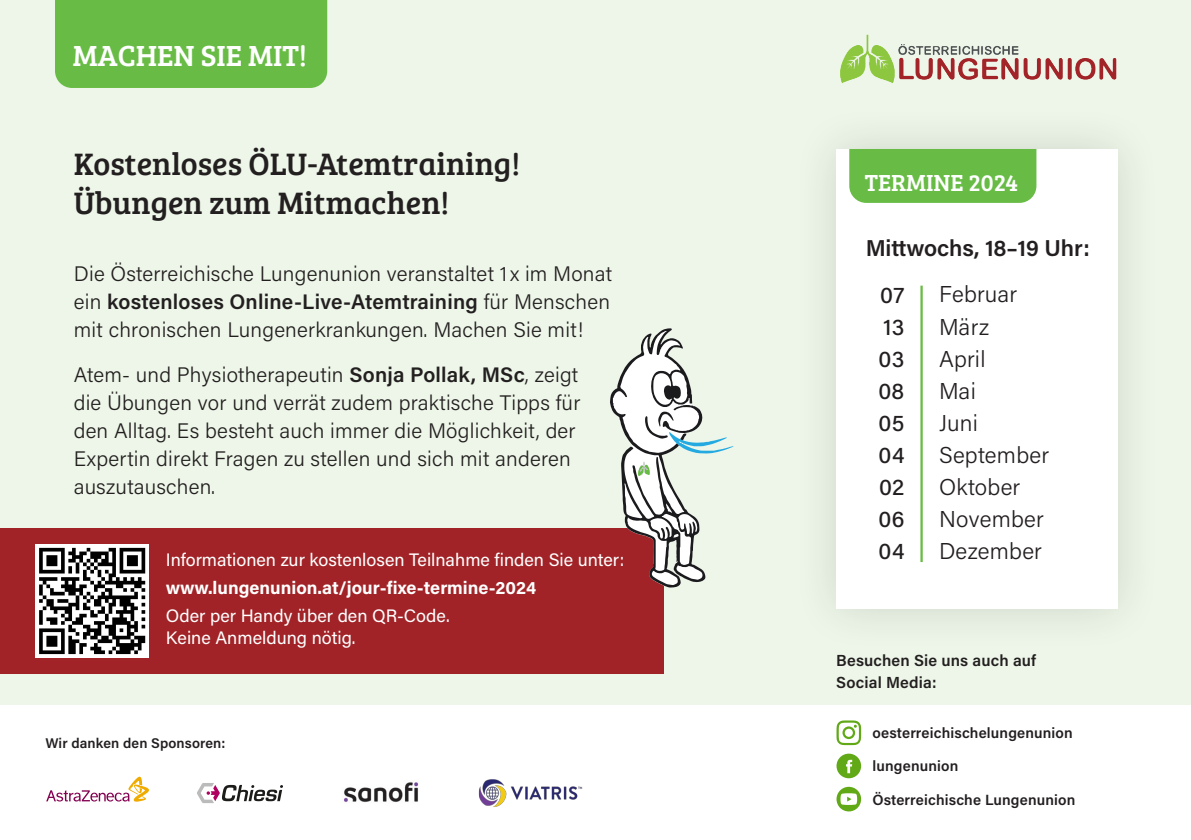
<style>
.page{position:relative;width:1191px;height:840px;background:#fff}
.page>*{position:absolute;margin:0;border:0;box-sizing:border-box;transform-origin:0 0}
.t1{font:32px/38.4px "Bree Serif";color:#231f20}
.t2{font:30px "Bree Serif";color:#fff}
.t3{font:24px "Bree Serif";color:#fff}
.t4{font:300 22.8px "Acumin Pro";letter-spacing:.01em;color:#231f20}
.t5{font:600 22.8px "Acumin Pro";letter-spacing:-.01em;color:#231f20}
.t6{font:500 22.8px "Acumin Pro";letter-spacing:.015em;color:#231f20}
.t7{font:300 21px/28px "Acumin Pro";letter-spacing:.01em;color:#231f20;text-align:justify}
.t8{font:18px/22px "Acumin Pro";color:#fff}
.t9{font:700 18px "Acumin Pro";color:#fff}
.t10{font:600 16px/22px "Acumin Pro";letter-spacing:.01em;color:#231f20}
.t11{font:600 14.8px "Acumin Pro";letter-spacing:.01em;color:#231f20}
.t12{font:600 14px "Acumin Pro";letter-spacing:.01em;color:#231f20}
.s1{font-weight:600}
</style>
<div class="page">
<div style="left:0;top:0;width:1191px;height:704px;background:#edf6e8"></div>
<div style="left:55px;top:0;width:272px;height:88px;background:#68bc45"></div>
<img style="left:840px;top:34px;width:277px;height:50px">
<div style="left:791px;top:104px;width:370px;height:549px;background:#e9f2e4"></div>
<div style="left:836px;top:149px;width:281px;height:459px;background:#fff"></div>
<div style="left:849px;top:149px;width:187px;height:54px;background:#68bc45"></div>
<hr style="left:920px;top:285px;width:2px;height:276px;background:#68bc45">
<div style="left:0;top:528px;width:663px;height:145px;background:#a12327"></div>
<svg style="left:836px;top:720px;width:25px;height:24px"></svg>
<svg style="left:836px;top:753px;width:25px;height:24px"></svg>
<svg style="left:836px;top:786px;width:25px;height:25px"></svg>
<svg style="left:610px;top:328px;width:123px;height:259px"></svg>
<svg style="left:197px;top:783px;width:86px;height:19px"></svg>
<svg style="left:46px;top:776px;width:103px;height:25px"></svg>
<img style="left:343px;top:782px;width:75px;height:20px">
<img style="left:478px;top:779px;width:105px;height:28px">
<svg style="left:35px;top:544px;width:114px;height:113px;fill:#fff"></svg>
<svg style="left:39px;top:547px;width:106px;height:106px"></svg>
<p class="t2" style="left:73px;top:34px;width:236px">MACHEN SIE MIT!</p>
<p class="t1" style="left:74px;top:143px;width:448px">Kostenloses ÖLU-Atemtraining!<br>Übungen zum Mitmachen!</p>
<p class="t7" style="left:74px;top:259px;width:540px">Die Österreichische Lungenunion veranstaltet 1 x im Monat ein <span class="s1">kostenloses Online-Live-Atemtraining</span> für Menschen mit chronischen Lungenerkrankungen. Machen Sie mit!</p>
<p class="t7" style="left:74px;top:360px;width:508px;text-align:left">Atem- und Physiotherapeutin <span class="s1">Sonja Pollak, MSc</span>, zeigt die Übungen vor und verrät zudem praktische Tipps für den Alltag. Es besteht auch immer die Möglichkeit, der Expertin direkt Fragen zu stellen und sich mit anderen auszutauschen.</p>
<p class="t8" style="left:166px;top:548px;width:460px">Informationen zur kostenlosen Teilnahme finden Sie unter:</p>
<p class="t9" style="left:166px;top:574px;width:372px">www.lungenunion.at/jour-fixe-termine-2024</p>
<p class="t8" style="left:166px;top:603px;width:285px">Oder per Handy über den QR-Code.<br>Keine Anmeldung nötig.</p>
<p class="t12" style="left:45px;top:733px;width:182px">Wir danken den Sponsoren:</p>
<p class="t3" style="left:864px;top:165px;width:155px">TERMINE 2024</p>
<p class="t5" style="left:865px;top:232px;width:225px">Mittwochs, 18–19 Uhr:</p>
<p class="t4" style="left:939px;top:278px;width:80px">Februar</p>
<p class="t4" style="left:939px;top:311px;width:52px">März</p>
<p class="t4" style="left:939px;top:343px;width:48px">April</p>
<p class="t4" style="left:939px;top:375px;width:38px">Mai</p>
<p class="t4" style="left:939px;top:407px;width:40px">Juni</p>
<p class="t4" style="left:939px;top:439px;width:112px">September</p>
<p class="t4" style="left:939px;top:471px;width:83px">Oktober</p>
<p class="t4" style="left:939px;top:503px;width:106px">November</p>
<p class="t4" style="left:939px;top:535px;width:104px">Dezember</p>
<p class="t6" style="left:880px;top:278px;width:26px">07</p>
<p class="t6" style="left:883px;top:310px;width:23px">13</p>
<p class="t6" style="left:878px;top:342px;width:27px">03</p>
<p class="t6" style="left:878px;top:375px;width:28px">08</p>
<p class="t6" style="left:878px;top:407px;width:27px">05</p>
<p class="t6" style="left:878px;top:439px;width:28px">04</p>
<p class="t6" style="left:879px;top:471px;width:27px">02</p>
<p class="t6" style="left:878px;top:503px;width:27px">06</p>
<p class="t6" style="left:878px;top:535px;width:28px">04</p>
<p class="t10" style="left:836px;top:648px;width:201px">Besuchen Sie uns auch auf<br>Social Media:</p>
<p class="t11" style="left:872px;top:722px;width:202px">oesterreichischelungenunion</p>
<p class="t11" style="left:872px;top:755px;width:87px">lungenunion</p>
<p class="t11" style="left:872px;top:788px;width:204px">Österreichische Lungenunion</p>
</div>
